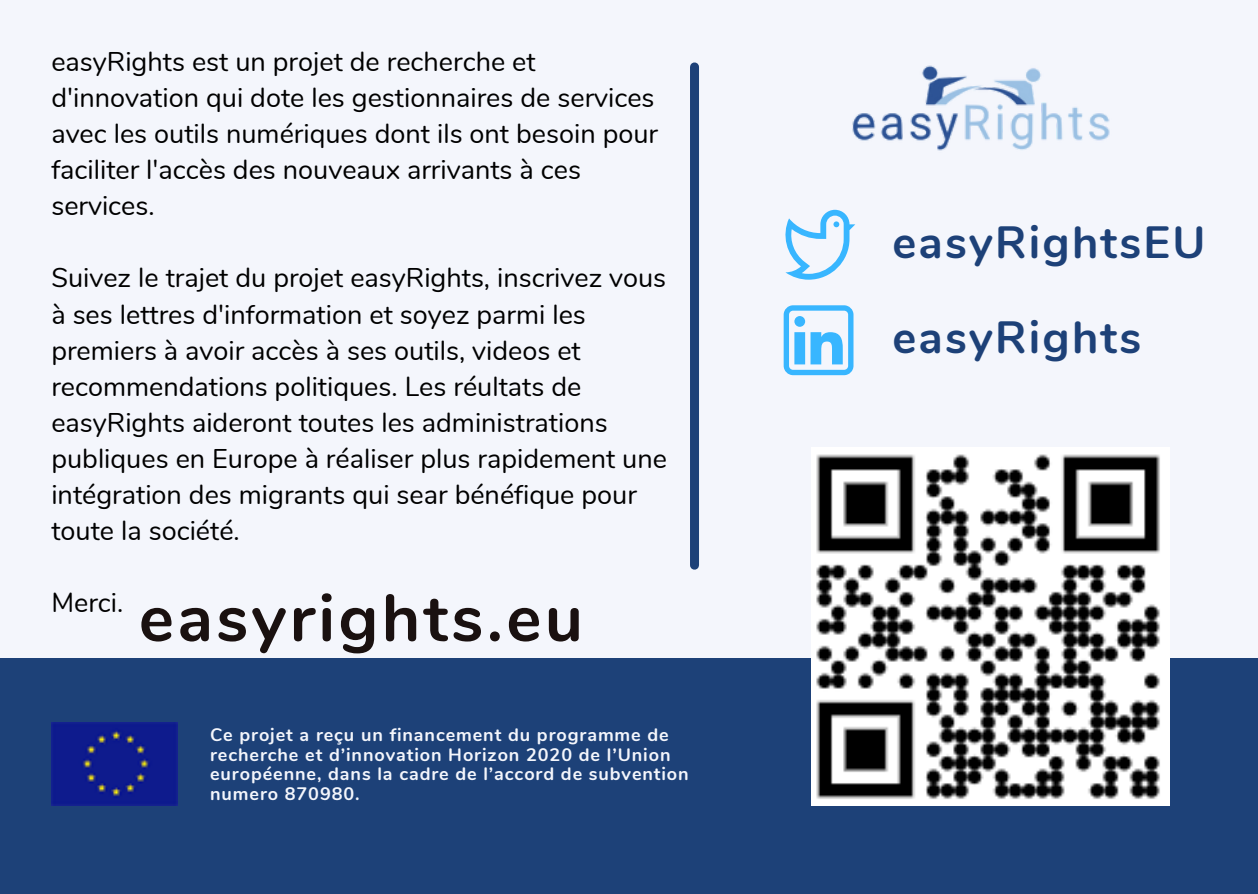
<style>
.page{position:relative;width:1258px;height:894px;background:#fff}
.page>*{position:absolute;margin:0;border:0;box-sizing:border-box;transform-origin:0 0}
.t1{font:700 66px "Nunito";letter-spacing:.05em;color:#1a1110}
.t2{font:700 45px "Nunito";letter-spacing:.05em;color:#1d4178}
.t3{font:27px/36px "Nunito";color:#000}
.t4{font:700 18px/19.5px "Nunito";letter-spacing:.05em;color:#f4f6fc}
</style>
<div class="page">
<div style="left:0;top:0;width:1258px;height:893px;background:#f4f6fc"></div>
<svg style="left:785px;top:210px;width:70px;height:69px"></svg>
<div style="left:0;top:657px;width:1258px;height:236px;background:#1d4178"></div>
<img style="left:51px;top:722px;width:127px;height:83px">
<div style="left:690px;top:67px;width:9px;height:498px;background:#1d4178"></div>
<svg style="left:784px;top:305px;width:69px;height:70px"></svg>
<img style="left:812px;top:447px;width:358px;height:358px">
<img style="left:852px;top:65px;width:258px;height:86px">
<p class="t3" style="left:51px;top:44px;width:608px">easyRights est un projet de recherche et d'innovation qui dote les gestionnaires de services avec les outils numériques dont ils ont besoin pour faciliter l'accès des nouveaux arrivants à ces services.</p>
<p class="t3" style="left:51px;top:260px;width:617px">Suivez le trajet du projet easyRights, inscrivez vous à ses lettres d'information et soyez parmi les premiers à avoir accès à ses outils, videos et recommendations politiques. Les réultats de easyRights aideront toutes les administrations publiques en Europe à réaliser plus rapidement une intégration des migrants qui sear bénéfique pour toute la société.</p>
<p class="t3" style="left:51px;top:585px;width:73px">Merci.</p>
<p class="t1" style="left:139px;top:574px;width:446px">easyrights.eu</p>
<p class="t4" style="left:210px;top:725px;width:480px">Ce projet a reçu un financement du programme de recherche et d’innovation Horizon 2020 de l’Union européenne, dans la cadre de l’accord de subvention numero 870980.</p>
<p class="t2" style="left:892px;top:212px;width:314px">easyRightsEU</p>
<p class="t2" style="left:892px;top:308px;width:250px">easyRights</p>
</div>
